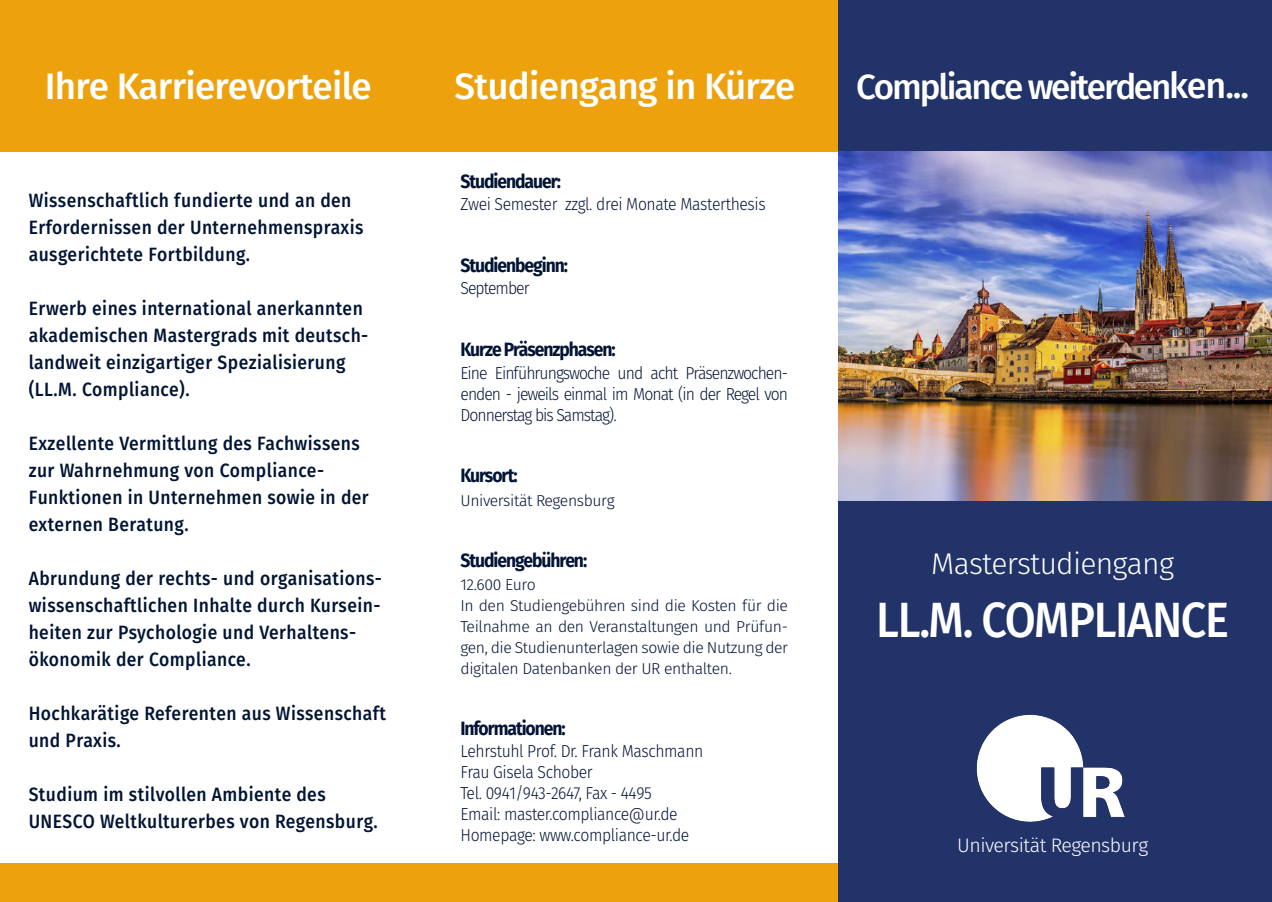
<style>
.page{position:relative;width:1272px;height:902px;background:#fff}
.page>*{position:absolute;margin:0;border:0;box-sizing:border-box;transform-origin:0 0}
.t1{font:500 49.5px "Fira Sans";letter-spacing:-.03em;color:#fff;scale:.91 1}
.Subtext2{font:500 36.75px "Fira Sans";letter-spacing:-.02em;color:#fff}
.Subtext2-2{font:500 34.95px "Fira Sans";letter-spacing:-.06em;color:#fff}
.Subtext{font:300 30px "Fira Sans";letter-spacing:-.025em;color:#fff}
.Subtext-2{font:300 19.5px "Fira Sans";letter-spacing:-.025em;color:#fff}
.Subtitle2{font:500 19.2px/27px "Fira Sans";letter-spacing:.025em;color:#011435;scale:.91 1}
.Body_text{font:700 19.2px "Fira Sans";letter-spacing:-.06em;color:#011435;scale:.91 1}
.Subtitle2-2{font:700 19.2px "Fira Sans";letter-spacing:-.06em;color:#011435;scale:.91 1}
.Subtitle2-3{font:300 17.25px/21px "Fira Sans";letter-spacing:-.025em;color:#011435;text-align:justify;scale:.91 1}
.Subtitle2-4{font:300 17.25px "Fira Sans";letter-spacing:-.06em;color:#011435;scale:.91 1}
.Body_text-2{font:300 15.75px/21px "Fira Sans";letter-spacing:-.025em;color:#011435;text-align:justify}
.s1{font-size:35.85px}
</style>
<div class="page">
<div style="left:0;top:0;width:838px;height:151px;background:#eda20d"></div>
<div style="left:0;top:863px;width:838px;height:38px;background:#eda20d"></div>
<div style="left:838px;top:0;width:433px;height:151px;background:#213368"></div>
<div style="left:838px;top:470px;width:433px;height:431px;background:#213368"></div>
<img style="left:838px;top:151px;width:433px;height:349px">
<img style="left:976px;top:714px;width:149px;height:108px">
<div style="left:555px;top:177px;width:7px;height:6px;border:3px solid #fff;border-radius:50%"></div>
<div style="left:555px;top:184px;width:7px;height:6px;border:3px solid #fff;border-radius:50%"></div>
<p class="Subtext2" style="left:45px;top:60px;width:328px">Ihre Karrierevorteile</p>
<p class="Subtext2" style="left:454px;top:60px;width:342px">Studiengang in Kürze</p>
<p class="Subtext2-2" style="left:856px;top:62px;width:394px">Compliance weiterden<span class="s1">ken...</span></p>
<p class="Subtitle2" style="left:29px;top:187px;width:369px">Wissenschaftlich fundierte und an den<br>Erfordernissen der Unternehmenspraxis ausgerichtete Fortbildung.</p>
<p class="Subtitle2" style="left:29px;top:295px;width:375px">Erwerb eines international anerkannten akademischen Mastergrads mit deutsch&shy;landweit einzigartiger Spezialisierung (LL.M. Compliance).</p>
<p class="Subtitle2" style="left:29px;top:430px;width:375px">Exzellente Vermittlung des Fachwissens zur Wahrnehmung von Compliance-<br>Funktionen in Unternehmen sowie in der</p>
<p class="Subtitle2" style="left:29px;top:511px;width:177px">externen Beratung.</p>
<p class="Subtitle2" style="left:29px;top:565px;width:390px">Abrundung der rechts- und organisations&shy;wissenschaftlichen Inhalte durch Kursein&shy;heiten zur Psychologie und Verhaltens&shy;ökonomik der Compliance.</p>
<p class="Subtitle2" style="left:29px;top:700px;width:394px">Hochkarätige Referenten aus Wissenschaft und Praxis.</p>
<p class="Subtitle2" style="left:29px;top:781px;width:385px">Studium im stilvollen Ambiente des<br>UNESCO Weltkulturerbes von Regensburg.</p>
<p class="Body_text" style="left:460px;top:168px;width:112px">Studiendauer:</p>
<p class="Subtitle2-3" style="left:460px;top:194px;width:337px">Zwei Semester zzgl. drei Monate Masterthesis</p>
<p class="Body_text" style="left:460px;top:252px;width:120px">Studienbeginn:</p>
<p class="Subtitle2-4" style="left:460px;top:276px;width:77px">September</p>
<p class="Body_text" style="left:460px;top:336px;width:172px">Kurze Präsenzphasen:</p>
<p class="Subtitle2-3" style="left:460px;top:362px;width:361px">Eine Einführungswoche und acht Präsenzwochen&shy;enden - jeweils einmal im Monat (in der Regel von Donnerstag bis Samstag).</p>
<p class="Body_text" style="left:460px;top:462px;width:64px">Kursort:</p>
<p class="Body_text-2" style="left:460px;top:489px;width:156px">Universität Regensburg</p>
<p class="Body_text" style="left:460px;top:546px;width:141px">Studiengebühren:</p>
<p class="Body_text-2" style="left:460px;top:573px;width:77px">12.600 Euro</p>
<p class="Body_text-2" style="left:460px;top:594px;width:329px">In den Studiengebühren sind die Kosten für die Teilnahme an den Veranstaltungen und Prüfun&shy;gen, die Studienunterlagen sowie die Nutzung der digitalen Datenbanken der UR enthalten.</p>
<p class="Subtitle2-2" style="left:460px;top:714px;width:117px">Informationen:</p>
<p class="Subtitle2-3" style="left:460px;top:740px;width:268px">Lehrstuhl Prof. Dr. Frank Maschmann</p>
<p class="Subtitle2-3" style="left:460px;top:761px;width:147px">Frau Gisela Schober</p>
<p class="Subtitle2-3" style="left:460px;top:782px;width:212px">Tel. 0941/943-2647, Fax - 4495</p>
<p class="Subtitle2-3" style="left:460px;top:803px;width:240px">Email: master.compliance@ur.de</p>
<p class="Subtitle2-3" style="left:460px;top:824px;width:253px">Homepage: www.compliance-ur.de</p>
<p class="Subtext" style="left:931px;top:542px;width:244px">Masterstudiengang</p>
<p class="t1" style="left:876px;top:585px;width:389px">LL.M. COMPLIANCE</p>
<p class="Subtext-2" style="left:957px;top:831px;width:192px">Universität Regensburg</p>
</div>
